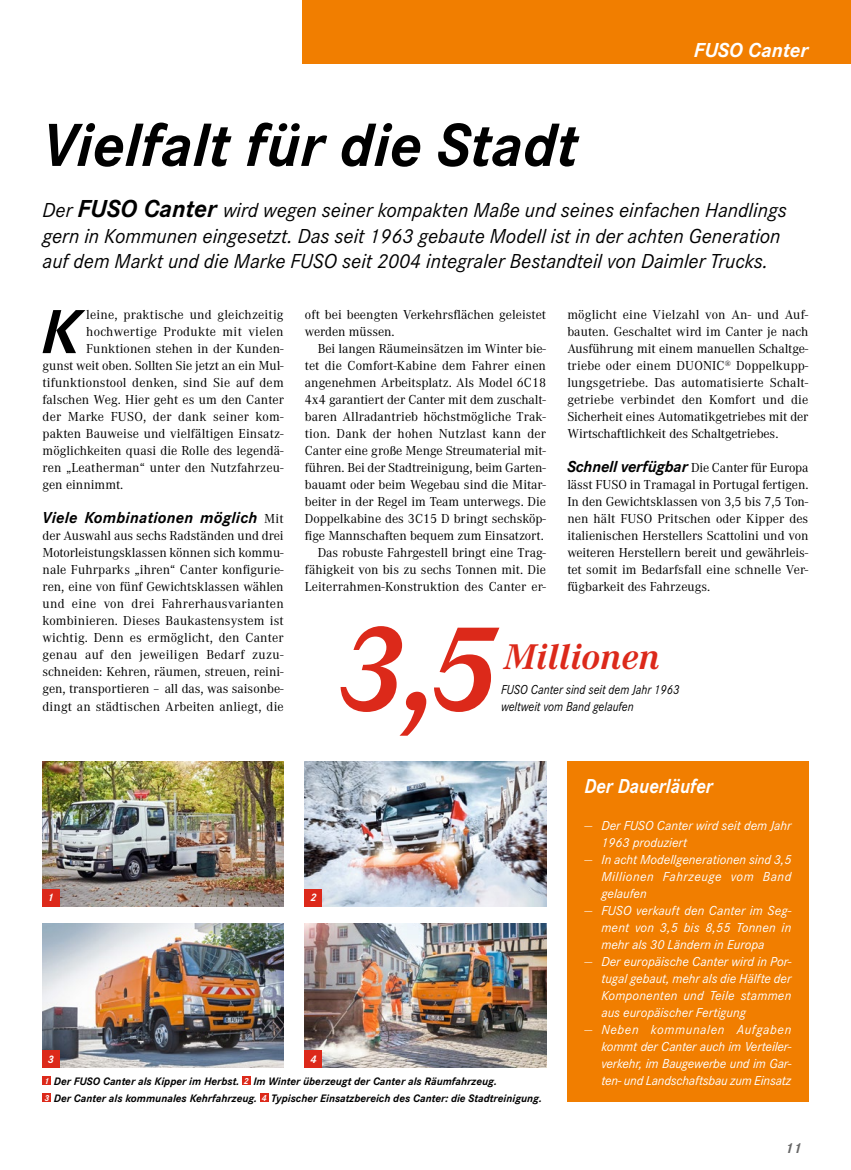
<style>
.page{position:relative;width:851px;height:1170px;background:#fff}
.page>*{position:absolute;margin:0;border:0;box-sizing:border-box;transform-origin:0 0}
.Eyecatcher_Zahl{font:italic 700 127.5px "Corporate A";color:#dc291a}
.Grundtext_Inital{font:italic 700 64.5px "Corporate S";color:#000}
.Titel_42pt{font:italic 700 63px "Corporate S";color:#000}
.Eyecatcher_Zahl-2{font:italic 700 36.9px "Corporate A";color:#dc291a}
.Vorspann_Innen{font:italic 21px/25.5px "Corporate S";color:#000}
.Box_Titel{font:italic 700 21px "Corporate S";color:#fff;scale:.9 1}
.Rubrik_Special{font:italic 700 21px "Corporate S";color:#fff}
.Grundtext_ohne_Einzu{font:italic 700 16.5px "Corporate S";letter-spacing:.015em;color:#000}
.NoXML_Seitenzahl{font:italic 700 15px "Corporate S";color:#676767}
.Grundtext_mit_Einzug{font:13.5px/17px "Corporate A";letter-spacing:-.005em;color:#000;text-align:justify}
.Grundtext_ohne_Einzu-2{font:13.5px/17px "Corporate A";letter-spacing:.005em;color:#000;text-align:justify}
.t1{font:italic 13.5px/17px "Corporate S";color:#fff;text-align:justify}
.Grundtext_Inital-2{font:13.5px "Corporate A";letter-spacing:.01em;color:#000}
.NoXML_Teaser_Grundte{font:italic 13.5px/16.5px "Corporate S";color:#000;scale:.9 1}
.Bildunterschrift{font:italic 700 11.25px "Corporate S";color:#000}
.Bildunterschrift-2{font:italic 700 11.25px "Corporate S";color:#fff}
.t2{font:italic 700 9px "Corporate S";color:#fff}
.s1{font-weight:700;font-size:25.5px}
.s2{font-family:"Corporate A";font-weight:400;font-style:normal;font-size:13.5px}
.s3{font-family:"Corporate S";font-weight:700;font-style:italic;font-size:16.5px}
.s4{font-family:"Corporate A";font-style:normal}
</style>
<div class="page">
<div style="left:302px;top:0;width:548px;height:64px;background:#f17e00"></div>
<div style="left:567px;top:761px;width:241px;height:340px;background:#f17e00"></div>
<img style="left:43px;top:761px;width:240px;height:145px">
<img style="left:305px;top:761px;width:241px;height:145px">
<img style="left:43px;top:923px;width:240px;height:144px">
<img style="left:305px;top:923px;width:241px;height:144px">
<div style="left:43px;top:1076px;width:8px;height:8px;background:#dc291a"></div>
<div style="left:242px;top:1076px;width:8px;height:8px;background:#dc291a"></div>
<div style="left:43px;top:1093px;width:8px;height:8px;background:#dc291a"></div>
<div style="left:260px;top:1093px;width:8px;height:8px;background:#dc291a"></div>
<div style="left:43px;top:889px;width:17px;height:17px;background:#dc291a"></div>
<div style="left:43px;top:1050px;width:17px;height:17px;background:#dc291a"></div>
<div style="left:305px;top:889px;width:17px;height:17px;background:#dc291a"></div>
<div style="left:305px;top:1050px;width:17px;height:17px;background:#dc291a"></div>
<p class="Titel_42pt" style="left:43px;top:103px;width:536px">Vielfalt für die Stadt</p>
<p class="Rubrik_Special" style="left:693px;top:36px;width:116px">FUSO Canter</p>
<p class="Vorspann_Innen" style="left:43px;top:197px;width:745px">Der <span class="s1">FUSO Canter</span> wird wegen seiner kompakten Maße und seines einfachen Handlings gern in Kommunen eingesetzt. Das seit 1963 gebaute Modell ist in der achten Generation auf dem Markt und die Marke FUSO seit 2004 integraler Bestandteil von Daimler Trucks.</p>
<p class="Grundtext_Inital" style="left:41px;top:289px;width:40px">K</p>
<p class="Grundtext_Inital-2" style="left:86px;top:305px;width:199px">leine, praktische und gleichzeitig</p>
<p class="Grundtext_Inital-2" style="left:86px;top:322px;width:199px">hochwertige Produkte mit vielen</p>
<p class="Grundtext_Inital-2" style="left:86px;top:339px;width:199px">Funktionen stehen in der Kunden-</p>
<p class="Grundtext_Inital-2" style="left:43px;top:356px;width:242px">gunst weit oben. Sollten Sie jetzt an ein Mul-</p>
<p class="Grundtext_Inital-2" style="left:43px;top:373px;width:243px">tifunktionstool denken, sind Sie auf dem</p>
<p class="Grundtext_Inital-2" style="left:43px;top:390px;width:243px">falschen Weg. Hier geht es um den Canter</p>
<p class="Grundtext_Inital-2" style="left:43px;top:407px;width:242px">der Marke FUSO, der dank seiner kom-</p>
<p class="Grundtext_Inital-2" style="left:43px;top:424px;width:242px">pakten Bauweise und vielfältigen Einsatz-</p>
<p class="Grundtext_Inital-2" style="left:43px;top:441px;width:242px">möglichkeiten quasi die Rolle des legendä-</p>
<p class="Grundtext_Inital-2" style="left:43px;top:458px;width:242px">ren „Leatherman“ unter den Nutzfahrzeu-</p>
<p class="Grundtext_Inital-2" style="left:43px;top:475px;width:82px">gen einnimmt.</p>
<p class="Grundtext_ohne_Einzu" style="left:43px;top:507px;width:242px">Viele Kombinationen möglich <span class="s2">Mit</span></p>
<p class="Grundtext_ohne_Einzu-2" style="left:43px;top:527px;width:243px">der Auswahl aus sechs Radständen und drei Motorleistungsklassen können sich kommu&shy;nale Fuhrparks „ihren“ Canter konfigurie&shy;ren, eine von fünf Gewichtsklassen wählen und eine von drei Fahrerhausvarianten kombinieren. Dieses Baukastensystem ist wichtig. Denn es ermöglicht, den Canter genau auf den jeweiligen Bedarf zuzu&shy;schneiden: Kehren, räumen, streuen, reini&shy;gen, transportieren – all das, was saisonbe&shy;dingt an städtischen Arbeiten anliegt, die</p>
<p class="Grundtext_ohne_Einzu-2" style="left:305px;top:305px;width:242px">oft bei beengten Verkehrsflächen geleistet werden müssen.</p>
<p class="Grundtext_mit_Einzug" style="left:305px;top:339px;width:243px;text-indent:13px">Bei langen Räumeinsätzen im Winter bie&shy;tet die Comfort-Kabine dem Fahrer einen angenehmen Arbeitsplatz. Als Model 6C18<br>4x4 garantiert der Canter mit dem zuschalt&shy;baren Allradantrieb höchstmögliche Trak&shy;tion. Dank der hohen Nutzlast kann der Canter eine große Menge Streumaterial mit&shy;führen. Bei der Stadtreinigung, beim Garten&shy;bauamt oder beim Wegebau sind die Mitar&shy;beiter in der Regel im Team unterwegs. Die Doppelkabine des 3C15 D bringt sechsköp&shy;fige Mannschaften bequem zum Einsatzort.</p>
<p class="Grundtext_mit_Einzug" style="left:305px;top:544px;width:243px;text-indent:13px">Das robuste Fahrgestell bringt eine Trag&shy;fähigkeit von bis zu sechs Tonnen mit. Die Leiterrahmen-Konstruktion des Canter er-</p>
<p class="Grundtext_mit_Einzug" style="left:567px;top:305px;width:242px">möglicht eine Vielzahl von An- und Auf&shy;bauten. Geschaltet wird im Canter je nach Ausführung mit einem manuellen Schaltge&shy;triebe oder einem DUONIC<sup>®</sup> Doppelkupp&shy;lungsgetriebe. Das automatisierte Schalt&shy;getriebe verbindet den Komfort und die Sicherheit eines Automatikgetriebes mit der Wirtschaftlichkeit des Schaltgetriebes.</p>
<p class="Grundtext_ohne_Einzu-2" style="left:567px;top:459px;width:243px"><span class="s3">Schnell verfügbar</span> Die Canter für Europa lässt FUSO in Tramagal in Portugal fertigen.<br>In den Gewichtsklassen von 3,5 bis 7,5 Ton&shy;nen hält FUSO Pritschen oder Kipper des italienischen Herstellers Scattolini und von weiteren Herstellern bereit und gewährleis&shy;tet somit im Bedarfsfall eine schnelle Ver&shy;fügbarkeit des Fahrzeugs.</p>
<p class="Eyecatcher_Zahl" style="left:334px;top:583px;width:164px">3,5</p>
<p class="Eyecatcher_Zahl-2" style="left:504px;top:631px;width:157px">Millionen</p>
<p class="NoXML_Teaser_Grundte" style="left:501px;top:680px;width:200px">FUSO Canter sind seit dem Jahr 1963 weltweit vom Band gelaufen</p>
<p class="Bildunterschrift-2" style="left:48px;top:890px;width:8px">1</p>
<p class="Bildunterschrift-2" style="left:48px;top:1051px;width:8px">3</p>
<p class="Bildunterschrift-2" style="left:310px;top:890px;width:8px">2</p>
<p class="Bildunterschrift-2" style="left:310px;top:1051px;width:8px">4</p>
<p class="t2" style="left:44px;top:1074px;width:6px">1</p>
<p class="Bildunterschrift" style="left:54px;top:1073px;width:187px">Der FUSO Canter als Kipper im Herbst.</p>
<p class="t2" style="left:244px;top:1074px;width:6px">2</p>
<p class="Bildunterschrift" style="left:253px;top:1073px;width:245px">Im Winter überzeugt der Canter als Räumfahrzeug.</p>
<p class="t2" style="left:44px;top:1091px;width:6px">3</p>
<p class="Bildunterschrift" style="left:54px;top:1090px;width:205px">Der Canter als kommunales Kehrfahrzeug.</p>
<p class="t2" style="left:262px;top:1091px;width:6px">4</p>
<p class="Bildunterschrift" style="left:271px;top:1090px;width:272px">Typischer Einsatzbereich des Canter: die Stadtreinigung.</p>
<p class="Box_Titel" style="left:584px;top:771px;width:144px">Der Dauerläufer</p>
<p class="t1" style="left:601px;top:816px;width:191px;text-indent:-17px"><span class="s4">―</span> Der FUSO Canter wird seit dem Jahr<br>1963 produziert</p>
<p class="t1" style="left:601px;top:850px;width:191px;text-indent:-17px"><span class="s4">―</span> In acht Modellgenerationen sind 3,5<br>Millionen Fahrzeuge vom Band gelaufen</p>
<p class="t1" style="left:601px;top:901px;width:192px;text-indent:-17px"><span class="s4">―</span> FUSO verkauft den Canter im Seg&shy;ment von 3,5 bis 8,55 Tonnen in mehr als 30 Ländern in Europa</p>
<p class="t1" style="left:601px;top:952px;width:192px;text-indent:-17px"><span class="s4">―</span> Der europäische Canter wird in Por&shy;tugal gebaut, mehr als die Hälfte der Komponenten und Teile stammen aus europäischer Fertigung</p>
<p class="t1" style="left:601px;top:1020px;width:192px;text-indent:-17px"><span class="s4">―</span> Neben kommunalen Aufgaben kommt der Canter auch im Verteiler&shy;verkehr, im Baugewerbe und im Gar&shy;ten- und Landschaftsbau zum Einsatz</p>
<p class="NoXML_Seitenzahl" style="left:785px;top:1137px;width:18px">11</p>
</div>
